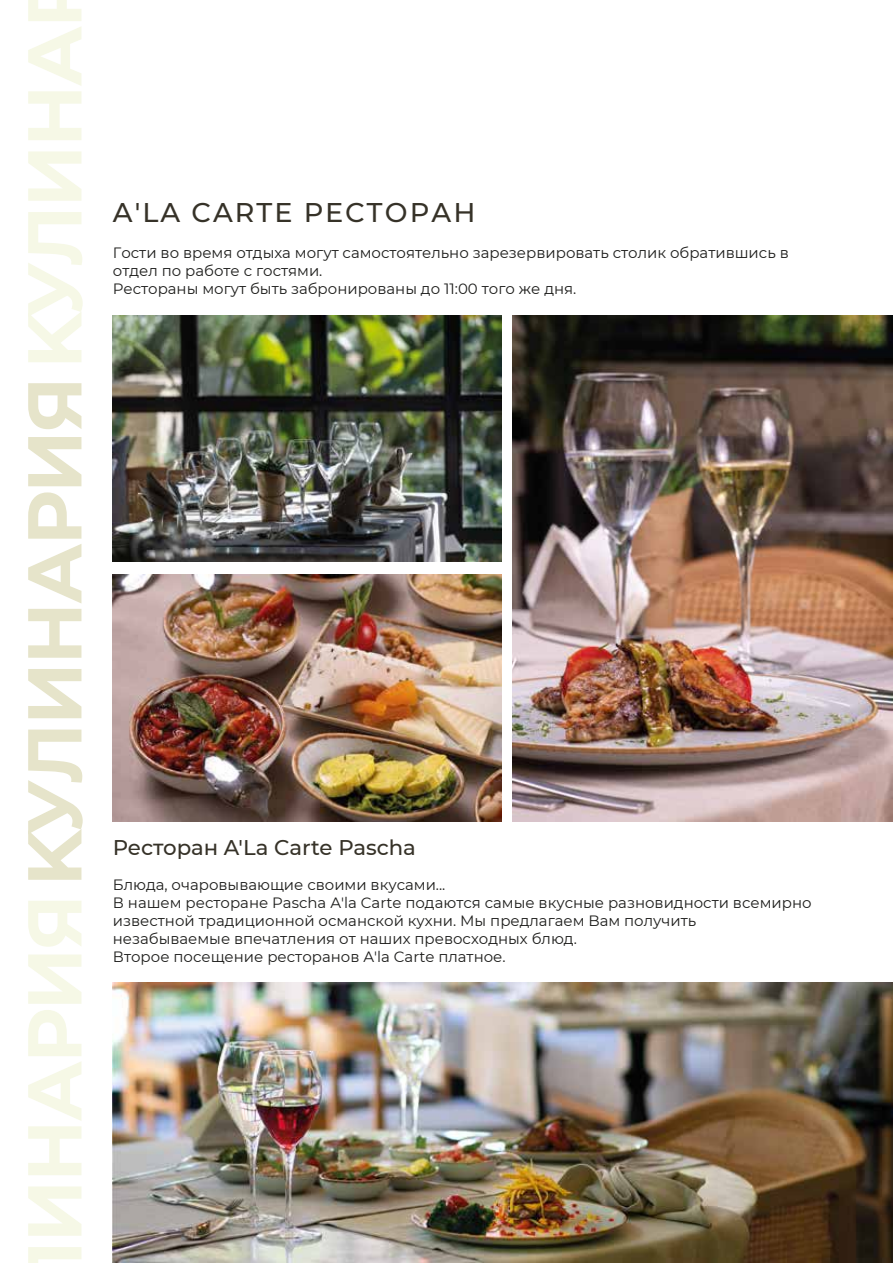
<style>
.page{position:relative;width:893px;height:1263px;background:#fff}
.page>*{position:absolute;margin:0;border:0;box-sizing:border-box;transform-origin:0 0}
.t1{font:500 27px "Montserrat";letter-spacing:.075em;color:#363228}
.t2{font:500 21.3px "Montserrat";color:#363228}
.t3{font:15px/18px "Montserrat";color:#1d1d1b}
</style>
<div class="page">
<img style="left:513px;top:315px;width:380px;height:506px">
<img style="left:113px;top:982px;width:780px;height:281px">
<img style="left:113px;top:574px;width:388px;height:247px">
<img style="left:113px;top:315px;width:388px;height:247px">
<svg style="left:28px;top:729px;width:55px;height:151px"></svg>
<svg style="left:28px;top:669px;width:53px;height:49px"></svg>
<svg style="left:28px;top:609px;width:53px;height:49px"></svg>
<svg style="left:28px;top:492px;width:53px;height:111px"></svg>
<svg style="left:28px;top:437px;width:53px;height:49px"></svg>
<svg style="left:28px;top:383px;width:53px;height:46px"></svg>
<svg style="left:28px;top:1247px;width:54px;height:16px"></svg>
<svg style="left:28px;top:1186px;width:53px;height:50px"></svg>
<svg style="left:28px;top:1010px;width:53px;height:165px"></svg>
<svg style="left:28px;top:954px;width:53px;height:50px"></svg>
<svg style="left:28px;top:901px;width:53px;height:46px"></svg>
<svg style="left:28px;top:212px;width:55px;height:150px"></svg>
<svg style="left:28px;top:151px;width:53px;height:50px"></svg>
<svg style="left:28px;top:0;width:53px;height:140px"></svg>
<h1 class="t1" style="left:113px;top:193px;width:364px">A'LA CARTE РЕСТОРАН</h1>
<p class="t3" style="left:113px;top:244px;width:677px">Гости во время отдыха могут самостоятельно зарезервировать столик обратившись в отдел по работе с гостями.<br>Рестораны могут быть забронированы до 11:00 того же дня.</p>
<h2 class="t2" style="left:113px;top:832px;width:305px">Ресторан A'La Carte Pascha</h2>
<p class="t3" style="left:113px;top:875px;width:700px">Блюда, очаровывающие своими вкусами...<br>В нашем ресторане Pascha A'la Carte подаются самые вкусные разновидности всемирно известной традиционной османской кухни. Мы предлагаем Bам получить незабываемые впечатления от наших превосходных блюд.<br>Второе посещение ресторанов A'la Carte платное.</p>
</div>
